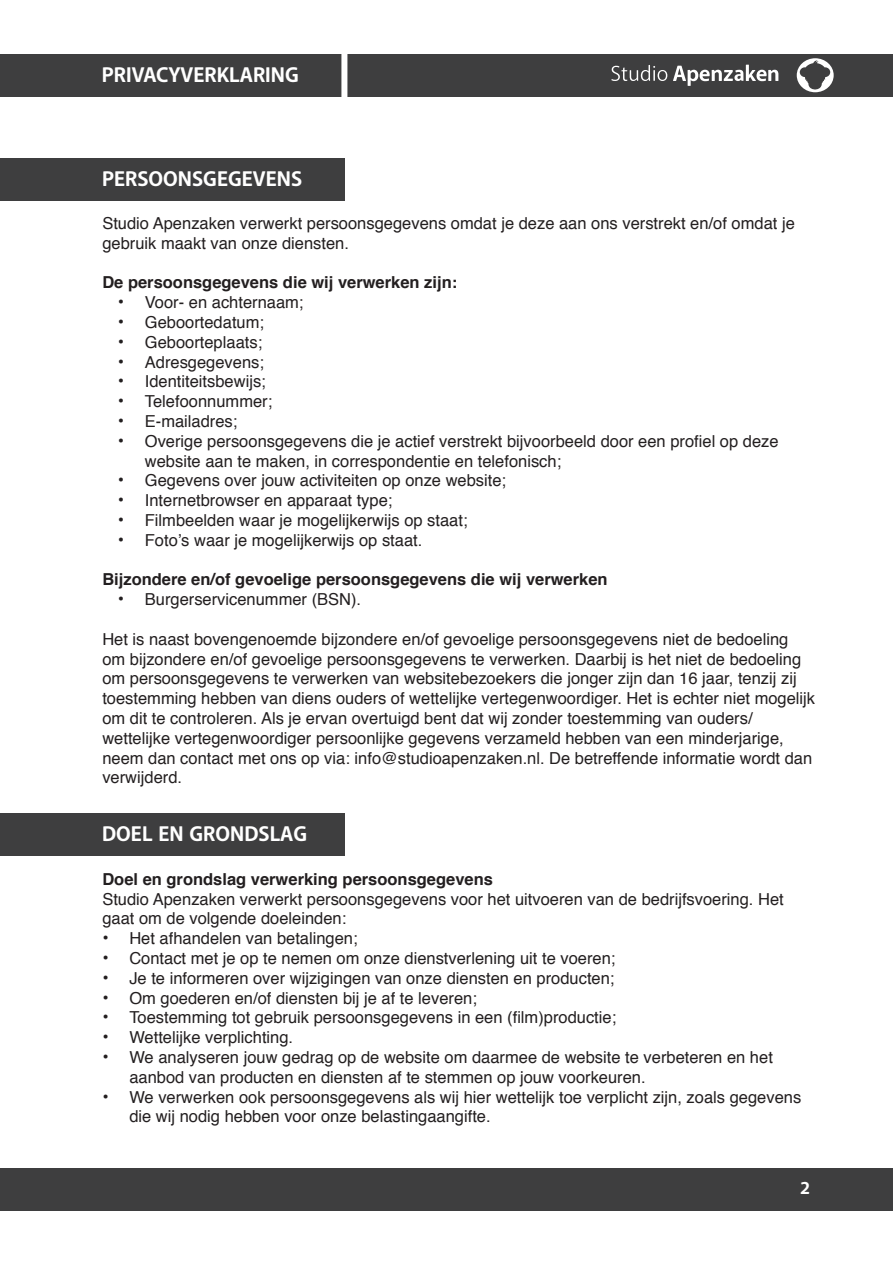
<style>
.page{position:relative;width:893px;height:1263px;background:#fff}
.page>*{position:absolute;margin:0;border:0;box-sizing:border-box;transform-origin:0 0}
.t1{font:700 21px "Anago";color:#fff}
.t2{font:700 18px "Anago";color:#fff}
.t3{font:16.5px/19.8px "Helvetica";color:#231f20}
.t4{font:700 16.5px "Helvetica";color:#231f20}
.s1{font-size:18px}
</style>
<div class="page">
<div style="left:0;top:54px;width:893px;height:43px;background:#3e3e3f"></div>
<div style="left:0;top:1168px;width:893px;height:42px;background:#3e3e3f"></div>
<svg style="left:797px;top:58px;width:37px;height:34px"></svg>
<svg style="left:800px;top:60px;width:30px;height:30px"></svg>
<div style="left:341px;top:49px;width:6px;height:55px;background:#fff"></div>
<svg style="left:673px;top:65px;width:105px;height:21px"></svg>
<svg style="left:611px;top:65px;width:56px;height:16px"></svg>
<div style="left:0;top:158px;width:344px;height:43px;background:#3e3e3f"></div>
<div style="left:0;top:813px;width:344px;height:43px;background:#3e3e3f"></div>
<p class="t1" style="left:102px;top:62px;width:198px">PRIVACYVERKLARING</p>
<p class="t1" style="left:102px;top:166px;width:202px">PERSOONSGEGEVENS</p>
<p class="t3" style="left:102px;top:214px;width:694px">Studio Apenzaken verwerkt persoonsgegevens omdat je deze aan ons verstrekt en/of omdat je gebruik maakt van onze diensten.</p>
<p class="t4" style="left:102px;top:269px;width:356px">De persoonsgegevens die wij verwerken zijn:</p>
<p class="t3" style="left:118px;top:293px;width:187px"><span class="s1">•</span> Voor- en achternaam;</p>
<p class="t3" style="left:118px;top:313px;width:148px"><span class="s1">•</span> Geboortedatum;</p>
<p class="t3" style="left:118px;top:332px;width:146px"><span class="s1">•</span> Geboorteplaats;</p>
<p class="t3" style="left:118px;top:352px;width:148px"><span class="s1">•</span> Adresgegevens;</p>
<p class="t3" style="left:118px;top:372px;width:150px"><span class="s1">•</span> Identiteitsbewijs;</p>
<p class="t3" style="left:118px;top:392px;width:156px"><span class="s1">•</span> Telefoonnummer;</p>
<p class="t3" style="left:118px;top:412px;width:121px"><span class="s1">•</span> E-mailadres;</p>
<p class="t3" style="left:145px;top:431px;width:635px;text-indent:-27px"><span class="s1">•</span> Overige persoonsgegevens die je actief verstrekt bijvoorbeeld door een profiel op deze website aan te maken, in correspondentie en telefonisch;</p>
<p class="t3" style="left:118px;top:471px;width:390px"><span class="s1">•</span> Gegevens over jouw activiteiten op onze website;</p>
<p class="t3" style="left:118px;top:491px;width:276px"><span class="s1">•</span> Internetbrowser en apparaat type;</p>
<p class="t3" style="left:118px;top:511px;width:351px"><span class="s1">•</span> Filmbeelden waar je mogelijkerwijs op staat;</p>
<p class="t3" style="left:118px;top:530px;width:306px"><span class="s1">•</span> Foto’s waar je mogelijkerwijs op staat.</p>
<p class="t4" style="left:102px;top:566px;width:507px">Bijzondere en/of gevoelige persoonsgegevens die wij verwerken</p>
<p class="t3" style="left:118px;top:590px;width:245px"><span class="s1">•</span> Burgerservicenummer (BSN).</p>
<p class="t3" style="left:102px;top:629px;width:714px">Het is naast bovengenoemde bijzondere en/of gevoelige persoonsgegevens niet de bedoeling om bijzondere en/of gevoelige persoonsgegevens te verwerken. Daarbij is het niet de bedoeling om persoonsgegevens te verwerken van websitebezoekers die jonger zijn dan 16 jaar, tenzij zij toestemming hebben van diens ouders of wettelijke vertegenwoordiger. Het is echter niet mogelijk om dit te controleren. Als je ervan overtuigd bent dat wij zonder toestemming van ouders/ wettelijke vertegenwoordiger persoonlijke gegevens verzameld hebben van een minderjarige, neem dan contact met ons op via: info@studioapenzaken.nl. De betreffende informatie wordt dan verwijderd.</p>
<p class="t1" style="left:102px;top:820px;width:207px">DOEL EN GRONDSLAG</p>
<p class="t4" style="left:102px;top:865px;width:392px">Doel en grondslag verwerking persoonsgegevens</p>
<p class="t3" style="left:102px;top:889px;width:683px">Studio Apenzaken verwerkt persoonsgegevens voor het uitvoeren van de bedrijfsvoering. Het gaat om de volgende doeleinden:</p>
<p class="t3" style="left:102px;top:929px;width:257px"><span class="s1">•</span> Het afhandelen van betalingen;</p>
<p class="t3" style="left:102px;top:949px;width:515px"><span class="s1">•</span> Contact met je op te nemen om onze dienstverlening uit te voeren;</p>
<p class="t3" style="left:102px;top:968px;width:514px"><span class="s1">•</span> Je te informeren over wijzigingen van onze diensten en producten;</p>
<p class="t3" style="left:102px;top:988px;width:376px"><span class="s1">•</span> Om goederen en/of diensten bij je af te leveren;</p>
<p class="t3" style="left:102px;top:1008px;width:515px"><span class="s1">•</span> Toestemming tot gebruik persoonsgegevens in een (film)productie;</p>
<p class="t3" style="left:102px;top:1028px;width:192px"><span class="s1">•</span> Wettelijke verplichting.</p>
<p class="t3" style="left:129px;top:1048px;width:645px;text-indent:-27px"><span class="s1">•</span> We analyseren jouw gedrag op de website om daarmee de website te verbeteren en het aanbod van producten en diensten af te stemmen op jouw voorkeuren.</p>
<p class="t3" style="left:129px;top:1087px;width:673px;text-indent:-27px"><span class="s1">•</span> We verwerken ook persoonsgegevens als wij hier wettelijk toe verplicht zijn, zoals gegevens die wij nodig hebben voor onze belastingaangifte.</p>
<p class="t2" style="left:800px;top:1177px;width:11px">2</p>
</div>
